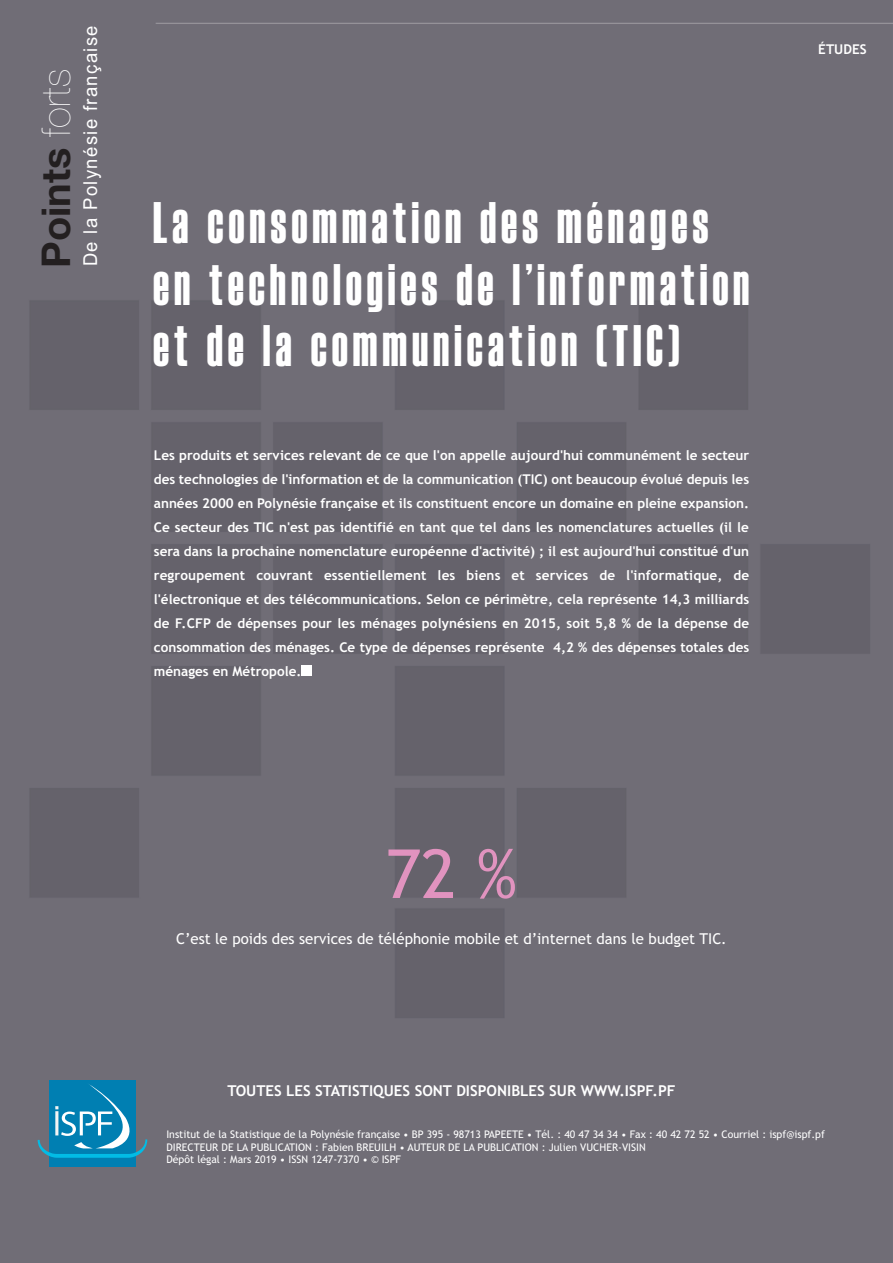
<style>
.page{position:relative;width:893px;height:1263px;background:#fff}
.page>*{position:absolute;margin:0;border:0;box-sizing:border-box;transform-origin:0 0}
.t1{font:67.5px "Trebuchet MS";color:#e193bf}
.t2{font:58.5px/61.5px "Haettenschweiler";letter-spacing:.115em;color:#fff;scale:.77 1}
.t3{font:700 39.75px "Helvetica Neue";color:#231f20}
.t4{font:19.2px "Arial";letter-spacing:.075em;color:#fff;scale:.96 1}
.t5{font:15px "Trebuchet MS";color:#fff}
.t6{font:700 15px "Trebuchet MS";color:#fff}
.t7{font:700 13.5px/24px "Trebuchet MS";color:#fff;text-align:justify}
.t8{font:10.5px/12.6px "Trebuchet MS";color:#fff}
.s1{font-weight:200;color:#fff}
</style>
<div class="page">
<img style="left:0;top:0;width:893px;height:1263px">
<div style="left:49px;top:1080px;width:86px;height:86px;background:#007fb2"></div>
<svg style="left:38px;top:1083px;width:123px;height:75px"></svg>
<div style="left:301px;top:665px;width:11px;height:11px;background:#fff"></div>
<h3 class="t3" style="left:31px;top:268px;width:201px;rotate:-90deg">Points <span class="s1">forts</span></h3>
<h3 class="t4" style="left:78px;top:266px;width:252px;rotate:-90deg">De la Polynésie française</h3>
<h2 class="t2" style="left:153px;top:189px;width:776px">La consommation des ménages en technologies de l'information et de la communication (TIC)</h2>
<p class="t7" style="left:154px;top:443px;width:597px">Les produits et services relevant de ce que l'on appelle aujourd'hui communément le secteur des technologies de l'information et de la communication (TIC) ont beaucoup évolué depuis les années 2000 en Polynésie française et ils constituent encore un domaine en pleine expansion.<br>Ce secteur des TIC n'est pas identifié en tant que tel dans les nomenclatures actuelles (il le sera dans la prochaine nomenclature européenne d'activité) ; il est aujourd'hui constitué d'un regroupement couvrant essentiellement les biens et services de l'informatique, de l'électronique et des télécommunications. Selon ce périmètre, cela représente 14,3 milliards de F.CFP de dépenses pour les ménages polynésiens en 2015, soit 5,8 % de la dépense de consommation des ménages. Ce type de dépenses représente 4,2 % des dépenses totales des ménages en Métropole.</p>
<p class="t7" style="left:818px;top:37px;width:50px">ÉTUDES</p>
<h1 class="t1" style="left:386px;top:835px;width:133px">72 %</h1>
<p class="t5" style="left:176px;top:930px;width:552px">C’est le poids des services de téléphonie mobile et d’internet dans le budget TIC.</p>
<p class="t6" style="left:227px;top:1082px;width:450px">TOUTES LES STATISTIQUES SONT DISPONIBLES SUR WWW.ISPF.PF</p>
<p class="t8" style="left:166px;top:1128px;width:660px">Institut de la Statistique de la Polynésie française • BP 395 - 98713 PAPEETE • Tél. : 40 47 34 34 • Fax : 40 42 72 52 • Courriel : ispf@ispf.pf<br>DIRECTEUR DE LA PUBLICATION : Fabien BREUILH • AUTEUR DE LA PUBLICATION : Julien VUCHER-VISIN<br>Dépôt légal : Mars 2019 • ISSN 1247-7370 • © ISPF</p>
</div>
